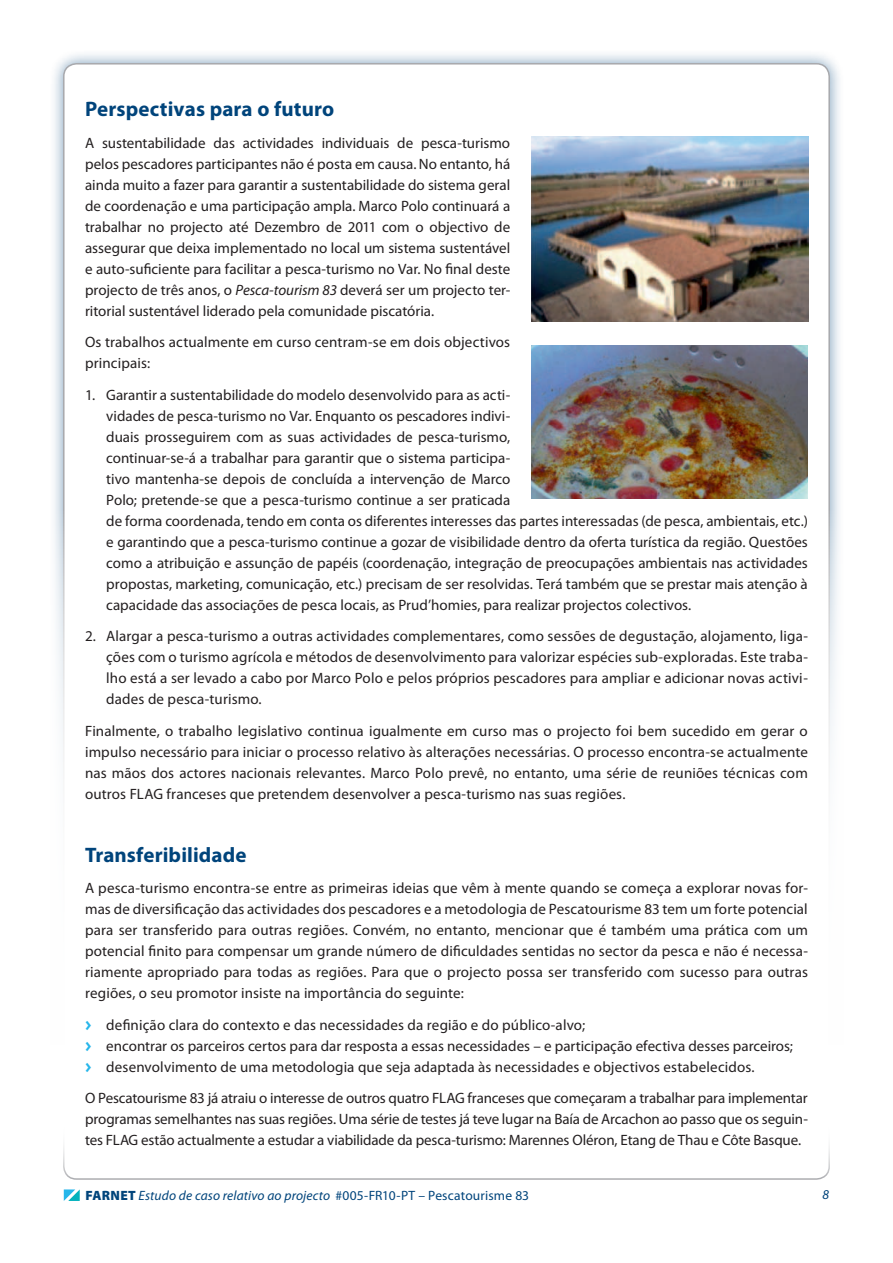
<style>
.page{position:relative;width:893px;height:1263px;background:#fff}
.page>*{position:absolute;margin:0;border:0;box-sizing:border-box;transform-origin:0 0}
.t1{font:700 21px "Myriad Pro";letter-spacing:.005em;color:#00447b}
.t2{font:15px/21px "Myriad Pro";color:#231f20;text-align:justify}
.t3{font:italic 13.5px "Myriad Pro";letter-spacing:.01em;color:#00447b}
.s1{font-style:italic}
.s2{font-family:"Meta Plus Bold Caps";color:#26b6ea}
.s3{font-weight:900;font-style:normal}
.s4{font-style:normal}
</style>
<div class="page">
<div style="left:49px;top:49px;width:795px;height:1165px;background:#00447b;opacity:.5"></div>
<div style="left:64px;top:64px;width:765px;height:1135px;background:#fff;border-radius:13px"></div>
<div style="left:0;top:510px;width:893px;height:753px;background:#fff"></div>
<svg style="left:63px;top:1146px;width:767px;height:34px"></svg>
<svg style="left:64px;top:1189px;width:16px;height:12px"></svg>
<img style="left:531px;top:136px;width:277px;height:185px">
<img style="left:531px;top:346px;width:277px;height:153px">
<h1 class="t1" style="left:85px;top:95px;width:251px">Perspectivas para o futuro</h1>
<p class="t2" style="left:85px;top:132px;width:427px">A sustentabilidade das actividades individuais de pesca-turismo pelos pescadores participantes não é posta em causa. No entanto, há ainda muito a fazer para garantir a sustentabilidade do sistema geral de coordenação e uma participação ampla. Marco Polo continuará a trabalhar no projecto até Dezembro de 2011 com o objectivo de assegurar que deixa implementado no local um sistema sustentável e auto-suficiente para facilitar a pesca-turismo no Var. No final deste projecto de três anos, o <span class="s1">Pesca-tourism 83</span> deverá ser um projecto ter&shy;ritorial sustentável liderado pela comunidade piscatória.</p>
<p class="t2" style="left:85px;top:331px;width:427px">Os trabalhos actualmente em curso centram-se em dois objectivos principais:</p>
<p class="t2" style="left:106px;top:384px;width:703px;text-align:left;text-indent:-21px">1. Garantir a sustentabilidade do modelo desenvolvido para as acti-<br>vidades de pesca-turismo no Var. Enquanto os pescadores indivi-<br>duais prosseguirem com as suas actividades de pesca-turismo,<br>continuar-se-á a trabalhar para garantir que o sistema participa-<br>tivo mantenha-se depois de concluída a intervenção de Marco<br>Polo; pretende-se que a pesca-turismo continue a ser praticada<br>de forma coordenada, tendo em conta os diferentes interesses das partes interessadas (de pesca, ambientais, etc.) e garantindo que a pesca-turismo continue a gozar de visibilidade dentro da oferta turística da região. Questões como a atribuição e assunção de papéis (coordenação, integração de preocupações ambientais nas actividades propostas, marketing, comunicação, etc.) precisam de ser resolvidas. Terá também que se prestar mais atenção à capacidade das associações de pesca locais, as Prud’homies, para realizar projectos colectivos.</p>
<p class="t2" style="left:106px;top:625px;width:703px;text-indent:-21px">2. Alargar a pesca-turismo a outras actividades complementares, como sessões de degustação, alojamento, liga&shy;ções com o turismo agrícola e métodos de desenvolvimento para valorizar espécies sub-exploradas. Este traba&shy;lho está a ser levado a cabo por Marco Polo e pelos próprios pescadores para ampliar e adicionar novas activi&shy;dades de pesca-turismo.</p>
<p class="t2" style="left:85px;top:720px;width:724px">Finalmente, o trabalho legislativo continua igualmente em curso mas o projecto foi bem sucedido em gerar o impulso necessário para iniciar o processo relativo às alterações necessárias. O processo encontra-se actualmente nas mãos dos actores nacionais relevantes. Marco Polo prevê, no entanto, uma série de reuniões técnicas com outros FLAG franceses que pretendem desenvolver a pesca-turismo nas suas regiões.</p>
<h1 class="t1" style="left:85px;top:841px;width:163px">Transferibilidade</h1>
<p class="t2" style="left:85px;top:877px;width:724px">A pesca-turismo encontra-se entre as primeiras ideias que vêm à mente quando se começa a explorar novas for&shy;mas de diversificação das actividades dos pescadores e a metodologia de Pescatourisme 83 tem um forte potencial para ser transferido para outras regiões. Convém, no entanto, mencionar que é também uma prática com um potencial finito para compensar um grande número de dificuldades sentidas no sector da pesca e não é necessa&shy;riamente apropriado para todas as regiões. Para que o projecto possa ser transferido com sucesso para outras regiões, o seu promotor insiste na importância do seguinte:</p>
<p class="t2" style="left:85px;top:1014px;width:709px;text-align:left"><span class="s2">&gt;</span> definição clara do contexto e das necessidades da região e do público-alvo;<br><span class="s2">&gt;</span> encontrar os parceiros certos para dar resposta a essas necessidades – e participação efectiva desses parceiros; <span class="s2">&gt;</span> desenvolvimento de uma metodologia que seja adaptada às necessidades e objectivos estabelecidos.</p>
<p class="t2" style="left:85px;top:1087px;width:724px">O Pescatourisme 83 já atraiu o interesse de outros quatro FLAG franceses que começaram a trabalhar para implementar programas semelhantes nas suas regiões. Uma série de testes já teve lugar na Baía de Arcachon ao passo que os seguin&shy;tes FLAG estão actualmente a estudar a viabilidade da pesca-turismo: Marennes Oléron, Etang de Thau e Côte Basque.</p>
<p class="t3" style="left:85px;top:1187px;width:445px"><span class="s3">FARNET</span> Estudo de caso relativo ao projecto <span class="s4">#005-FR10-PT – Pescatourisme 83</span></p>
<p class="t3" style="left:822px;top:1186px;width:8px">8</p>
</div>
